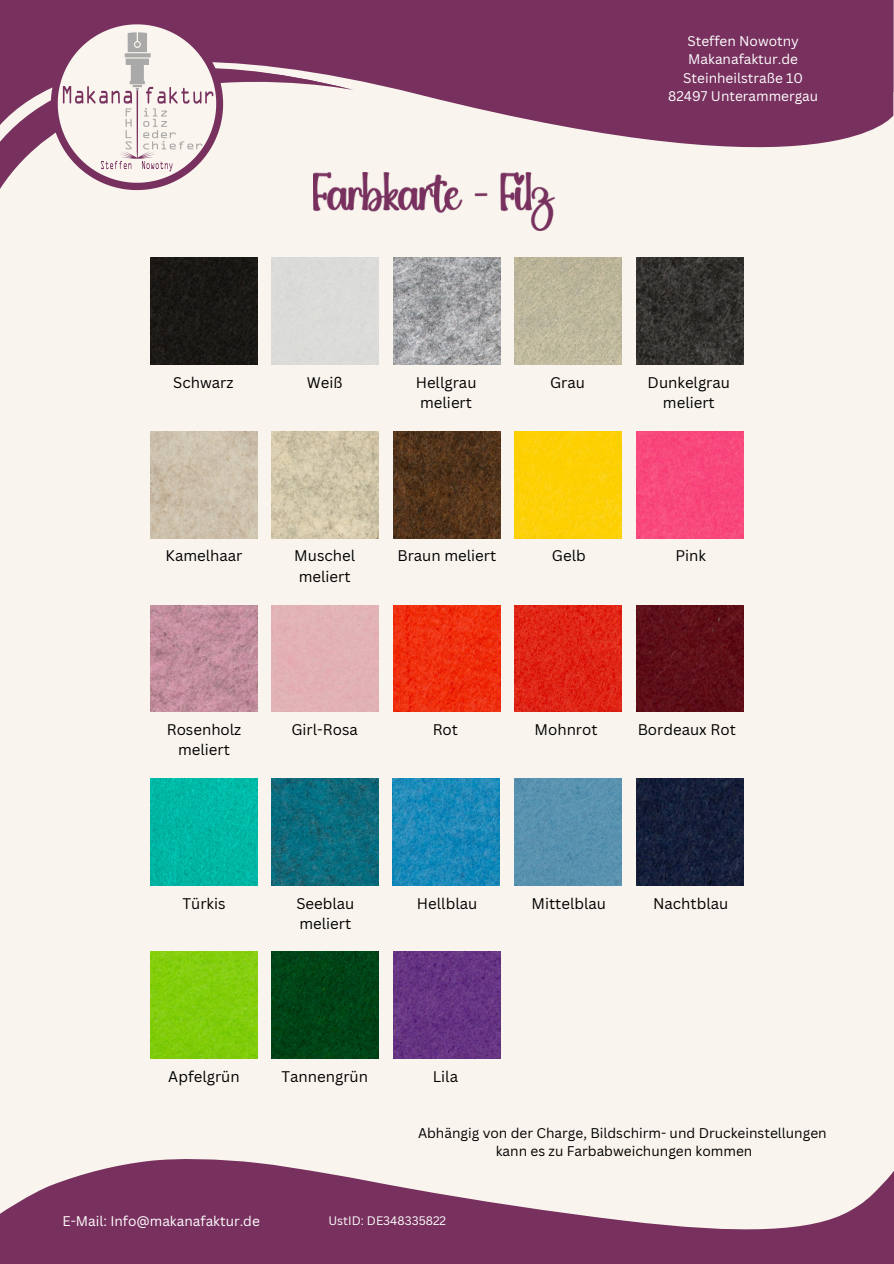
<style>
.page{position:relative;width:894px;height:1264px;background:#fff}
.page>*{position:absolute;margin:0;border:0;box-sizing:border-box;transform-origin:0 0}
.t1{font:15px/20.2px "Canva Sans";color:#000;text-align:center}
.t2{font:13.65px "Canva Sans";color:#fff}
.t3{font:13.65px "Canva Sans";color:#000}
.t4{font:12px "Canva Sans";color:#fff}
</style>
<div class="page">
<div style="left:0;top:0;width:893px;height:1263px;background:#f9f5ee"></div>
<svg style="left:0;top:0;width:893px;height:173px;fill:#78315e"></svg>
<svg style="left:0;top:7px;width:354px;height:184px;fill:#78315e"></svg>
<img style="left:150px;top:258px;width:107px;height:107px">
<img style="left:150px;top:431px;width:107px;height:107px">
<img style="left:150px;top:605px;width:107px;height:107px">
<img style="left:150px;top:778px;width:107px;height:107px">
<img style="left:271px;top:951px;width:107px;height:107px">
<img style="left:636px;top:605px;width:107px;height:107px">
<img style="left:272px;top:431px;width:106px;height:107px">
<img style="left:271px;top:778px;width:107px;height:107px">
<img style="left:393px;top:951px;width:107px;height:107px">
<img style="left:393px;top:258px;width:107px;height:107px">
<img style="left:393px;top:431px;width:107px;height:107px">
<img style="left:393px;top:605px;width:107px;height:107px">
<img style="left:392px;top:778px;width:107px;height:107px">
<img style="left:150px;top:951px;width:107px;height:107px">
<img style="left:514px;top:258px;width:107px;height:107px">
<img style="left:514px;top:431px;width:107px;height:107px">
<img style="left:514px;top:605px;width:107px;height:107px">
<img style="left:514px;top:778px;width:107px;height:107px">
<img style="left:636px;top:778px;width:107px;height:107px">
<img style="left:636px;top:431px;width:107px;height:107px">
<img style="left:636px;top:258px;width:107px;height:107px">
<svg style="left:0;top:1159px;width:893px;height:104px;fill:#78315e"></svg>
<img style="left:313px;top:173px;width:241px;height:57px">
<svg style="left:51px;top:18px;width:172px;height:172px"></svg>
<p class="t2" style="left:687px;top:32px;width:113px">Steffen Nowotny</p>
<p class="t2" style="left:688px;top:50px;width:111px">Makanafaktur.de</p>
<p class="t2" style="left:683px;top:68px;width:121px">Steinheilstraße 10</p>
<p class="t2" style="left:668px;top:86px;width:151px">82497 Unterammergau</p>
<p class="t1" style="left:173px;top:372px;width:62px">Schwarz</p>
<p class="t1" style="left:307px;top:372px;width:37px">Weiß</p>
<p class="t1" style="left:415px;top:372px;width:62px;text-align:left">Hellgrau meliert</p>
<p class="t1" style="left:550px;top:372px;width:36px">Grau</p>
<p class="t1" style="left:647px;top:372px;width:84px">Dunkelgrau meliert</p>
<p class="t1" style="left:165px;top:545px;width:78px">Kamelhaar</p>
<p class="t1" style="left:397px;top:545px;width:100px">Braun meliert</p>
<p class="t1" style="left:551px;top:545px;width:35px">Gelb</p>
<p class="t1" style="left:675px;top:545px;width:32px">Pink</p>
<p class="t1" style="left:294px;top:545px;width:62px">Muschel meliert</p>
<p class="t1" style="left:167px;top:719px;width:76px">Rosenholz meliert</p>
<p class="t1" style="left:291px;top:719px;width:68px">Girl-Rosa</p>
<p class="t1" style="left:432px;top:719px;width:27px">Rot</p>
<p class="t1" style="left:534px;top:719px;width:65px">Mohnrot</p>
<p class="t1" style="left:637px;top:719px;width:100px">Bordeaux Rot</p>
<p class="t1" style="left:182px;top:892px;width:45px">Türkis</p>
<p class="t1" style="left:296px;top:892px;width:59px;text-align:left">Seeblau meliert</p>
<p class="t1" style="left:417px;top:892px;width:62px">Hellblau</p>
<p class="t1" style="left:531px;top:892px;width:76px">Mittelblau</p>
<p class="t1" style="left:653px;top:892px;width:77px">Nachtblau</p>
<p class="t1" style="left:168px;top:1065px;width:73px">Apfelgrün</p>
<p class="t1" style="left:281px;top:1065px;width:88px">Tannengrün</p>
<p class="t1" style="left:432px;top:1065px;width:27px">Lila</p>
<p class="t2" style="left:63px;top:1211px;width:199px">E-Mail: Info@makanafaktur.de</p>
<p class="t3" style="left:418px;top:1123px;width:410px">Abhängig von der Charge, Bildschirm- und Druckeinstellungen</p>
<p class="t3" style="left:495px;top:1141px;width:258px">kann es zu Farbabweichungen kommen</p>
<p class="t4" style="left:328px;top:1212px;width:119px">UstID: DE348335822</p>
</div>
